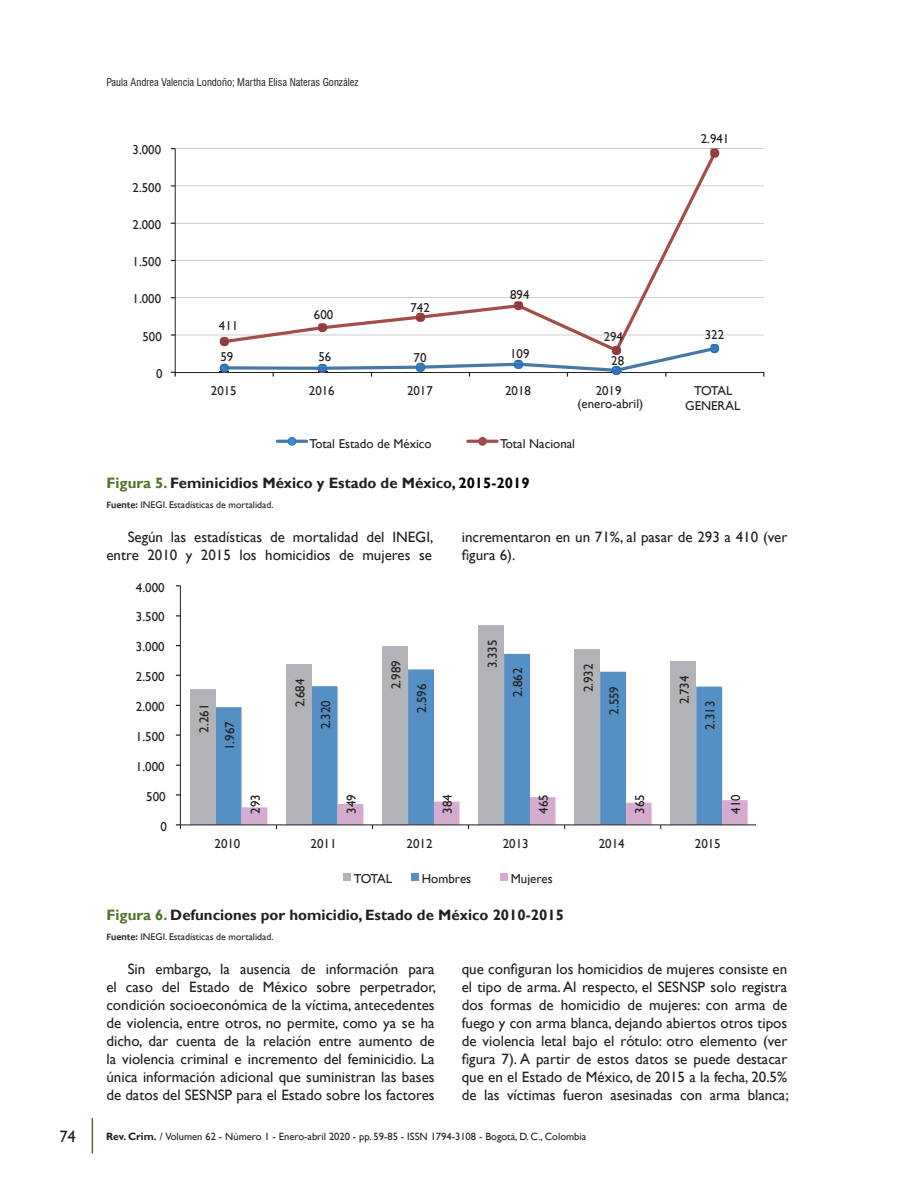
<style>
.page{position:relative;width:915px;height:1191px;background:#fff}
.page>*{position:absolute;margin:0;border:0;box-sizing:border-box;transform-origin:0 0}
.t1{font:16.5px "Gill Sans";color:#231f20}
.t2{font:15px/18px "Gill Sans";color:#231f20;text-align:justify}
.t3{font:700 15px "Gill Sans";color:#231f20}
.t4{font:12.9px/13.5px "Gill Sans";color:#231f20;text-align:center}
.t5{font:10.5px "Gill Sans";color:#231f20}
.t6{font:condensed 10.5px "Swiss 721 BT";color:#231f20}
.t7{font:9.75px "Gill Sans";color:#231f20}
.s1{color:#50752a}
.s2{color:#040503}
.s3{font-family:"Candara";font-weight:700}
.s4{font-weight:700}
.s5{font-style:italic}
</style>
<div class="page">
<hr style="left:92px;top:1118px;width:1px;height:35px;background:#50752a">
<hr style="left:175px;top:335px;width:588px;height:1px;background:#939598">
<hr style="left:175px;top:297px;width:588px;height:1px;background:#939598">
<hr style="left:175px;top:260px;width:588px;height:1px;background:#939598">
<hr style="left:175px;top:223px;width:588px;height:1px;background:#939598">
<hr style="left:175px;top:186px;width:588px;height:1px;background:#939598">
<hr style="left:175px;top:148px;width:588px;height:1px;background:#939598">
<hr style="left:175px;top:149px;width:1px;height:223px;background:#231f20">
<hr style="left:175px;top:372px;width:588px;height:1px;background:#231f20">
<svg style="left:222px;top:158px;width:494px;height:143px"></svg>
<svg style="left:219px;top:301px;width:500px;height:75px"></svg>
<svg style="left:710px;top:149px;width:9px;height:9px"></svg>
<svg style="left:277px;top:439px;width:29px;height:4px"></svg>
<div style="left:288px;top:437px;width:8px;height:8px;background:#5186c5;border-radius:50%"></div>
<div style="left:287px;top:437px;width:9px;height:9px;border:1px solid #1d86c8;border-radius:50%"></div>
<svg style="left:467px;top:439px;width:30px;height:4px"></svg>
<div style="left:478px;top:437px;width:8px;height:8px;background:#a24d49;border-radius:50%"></div>
<div style="left:478px;top:437px;width:8px;height:9px;border:1px solid #a24d49;border-radius:50%"></div>
<div style="left:574px;top:649px;width:26px;height:175px;background:#b2b3b7"></div>
<div style="left:478px;top:625px;width:26px;height:199px;background:#b2b3b7"></div>
<div style="left:382px;top:646px;width:26px;height:178px;background:#b2b3b7"></div>
<div style="left:190px;top:689px;width:26px;height:135px;background:#b2b3b7"></div>
<svg style="left:216px;top:654px;width:505px;height:170px"></svg>
<hr style="left:180px;top:586px;width:1px;height:239px;background:#231f20">
<hr style="left:180px;top:824px;width:575px;height:1px;background:#231f20">
<svg style="left:176px;top:824px;width:5px;height:5px"></svg>
<svg style="left:241px;top:797px;width:506px;height:32px"></svg>
<div style="left:343px;top:872px;width:7px;height:8px;background:#b2b3b7"></div>
<div style="left:411px;top:872px;width:8px;height:8px;background:#5490c4"></div>
<div style="left:500px;top:872px;width:7px;height:8px;background:#d5accf"></div>
<p class="t6" style="left:106px;top:75px;width:253px">Paula Andrea Valencia Londoño; Martha Elisa Nateras González</p>
<p class="t4" style="left:132px;top:143px;width:30px">3.000</p>
<p class="t4" style="left:132px;top:181px;width:30px">2.500</p>
<p class="t4" style="left:132px;top:218px;width:30px">2.000</p>
<p class="t4" style="left:132px;top:255px;width:30px">1.500</p>
<p class="t4" style="left:132px;top:292px;width:30px">1.000</p>
<p class="t4" style="left:142px;top:330px;width:21px">500</p>
<p class="t4" style="left:156px;top:367px;width:8px">0</p>
<p class="t4" style="left:219px;top:319px;width:21px">411</p>
<p class="t4" style="left:314px;top:308px;width:21px">600</p>
<p class="t4" style="left:410px;top:301px;width:21px">742</p>
<p class="t4" style="left:510px;top:288px;width:21px">894</p>
<p class="t4" style="left:220px;top:350px;width:14px">59</p>
<p class="t4" style="left:318px;top:351px;width:14px">56</p>
<p class="t4" style="left:413px;top:351px;width:14px">70</p>
<p class="t4" style="left:510px;top:347px;width:21px">109</p>
<p class="t4" style="left:603px;top:330px;width:21px">294</p>
<p class="t4" style="left:611px;top:354px;width:14px">28</p>
<p class="t4" style="left:700px;top:133px;width:30px">2.941</p>
<p class="t4" style="left:704px;top:328px;width:21px">322</p>
<p class="t4" style="left:211px;top:384px;width:27px">2015</p>
<p class="t4" style="left:309px;top:384px;width:27px">2016</p>
<p class="t4" style="left:407px;top:384px;width:27px">2017</p>
<p class="t4" style="left:505px;top:384px;width:27px">2018</p>
<p class="t4" style="left:577px;top:384px;width:67px">2019 (enero-abril)</p>
<p class="t4" style="left:685px;top:383px;width:57px;line-height:15.1px">TOTAL<br>GENERAL</p>
<p class="t4" style="left:309px;top:437px;width:124px">Total Estado de México</p>
<p class="t4" style="left:500px;top:437px;width:77px">Total Nacional</p>
<p class="t3" style="left:106px;top:473px;width:424px"><span class="s1">Figura 5.</span> Feminicidios México y Estado de México, <span class="s2">2015-2019</span></p>
<p class="t7" style="left:106px;top:499px;width:168px"><span class="s3">Fuente:</span> INEGI. Estadísticas de mortalidad.</p>
<p class="t2" style="left:106px;top:528px;width:328px;text-align:right">Según las estadísticas de mortalidad del INEGI, entre 2010 y 2015 los homicidios de mujeres se</p>
<p class="t2" style="left:461px;top:528px;width:327px">incrementaron en un 71%, al pasar de 293 a 410 (ver figura 6).</p>
<p class="t4" style="left:136px;top:580px;width:30px">4.000</p>
<p class="t4" style="left:136px;top:610px;width:30px">3.500</p>
<p class="t4" style="left:136px;top:640px;width:30px">3.000</p>
<p class="t4" style="left:136px;top:670px;width:30px">2.500</p>
<p class="t4" style="left:136px;top:700px;width:30px">2.000</p>
<p class="t4" style="left:136px;top:730px;width:30px">1.500</p>
<p class="t4" style="left:136px;top:760px;width:30px">1.000</p>
<p class="t4" style="left:146px;top:790px;width:21px">500</p>
<p class="t4" style="left:160px;top:819px;width:8px">0</p>
<p class="t4" style="left:197px;top:732px;width:30px;rotate:-90deg">2.261</p>
<p class="t4" style="left:223px;top:750px;width:30px;rotate:-90deg">1.967</p>
<p class="t4" style="left:293px;top:707px;width:30px;rotate:-90deg">2.684</p>
<p class="t4" style="left:319px;top:729px;width:30px;rotate:-90deg">2.320</p>
<p class="t4" style="left:389px;top:689px;width:30px;rotate:-90deg">2.989</p>
<p class="t4" style="left:415px;top:712px;width:30px;rotate:-90deg">2.596</p>
<p class="t4" style="left:485px;top:668px;width:30px;rotate:-90deg">3.335</p>
<p class="t4" style="left:511px;top:696px;width:30px;rotate:-90deg">2.862</p>
<p class="t4" style="left:581px;top:692px;width:30px;rotate:-90deg">2.932</p>
<p class="t4" style="left:677px;top:704px;width:30px;rotate:-90deg">2.734</p>
<p class="t4" style="left:607px;top:715px;width:30px;rotate:-90deg">2.559</p>
<p class="t4" style="left:703px;top:729px;width:30px;rotate:-90deg">2.313</p>
<p class="t4" style="left:249px;top:813px;width:21px;rotate:-90deg">293</p>
<p class="t4" style="left:345px;top:813px;width:21px;rotate:-90deg">349</p>
<p class="t4" style="left:441px;top:813px;width:21px;rotate:-90deg">384</p>
<p class="t4" style="left:537px;top:813px;width:21px;rotate:-90deg">465</p>
<p class="t4" style="left:633px;top:813px;width:21px;rotate:-90deg">365</p>
<p class="t4" style="left:729px;top:813px;width:21px;rotate:-90deg">410</p>
<p class="t4" style="left:214px;top:837px;width:27px">2010</p>
<p class="t4" style="left:310px;top:837px;width:27px">2011</p>
<p class="t4" style="left:406px;top:837px;width:27px">2012</p>
<p class="t4" style="left:502px;top:837px;width:27px">2013</p>
<p class="t4" style="left:598px;top:837px;width:27px">2014</p>
<p class="t4" style="left:694px;top:837px;width:27px">2015</p>
<p class="t4" style="left:353px;top:871px;width:40px">TOTAL</p>
<p class="t4" style="left:421px;top:871px;width:51px">Hombres</p>
<p class="t4" style="left:510px;top:871px;width:43px">Mujeres</p>
<p class="t3" style="left:106px;top:905px;width:459px"><span class="s1">Figura 6.</span> Defunciones por homicidio, Estado de México 2010-2015</p>
<p class="t7" style="left:106px;top:931px;width:168px"><span class="s3">Fuente:</span> INEGI. Estadísticas de mortalidad.</p>
<p class="t2" style="left:106px;top:960px;width:331px;text-indent:21px">Sin embargo, la ausencia de información para el caso del Estado de México sobre perpetrador, condición socioeconómica de la víctima, antecedentes de violencia, entre otros, no permite, como ya se ha dicho, dar cuenta de la relación entre aumento de la violencia criminal e incremento del feminicidio. La única información adicional que suministran las bases de datos del SESNSP para el Estado sobre los factores</p>
<p class="t2" style="left:461px;top:960px;width:328px">que configuran los homicidios de mujeres consiste en el tipo de arma. Al respecto, el SESNSP solo registra dos formas de homicidio de mujeres: con arma de fuego y con arma blanca, dejando abiertos otros tipos de violencia letal bajo el rótulo: otro elemento (ver figura 7). A partir de estos datos se puede destacar que en el Estado de México, de 2015 a la fecha, 20.5% de las víctimas fueron asesinadas con arma blanca;</p>
<p class="t1" style="left:59px;top:1126px;width:18px">74</p>
<p class="t5" style="left:106px;top:1130px;width:481px"><span class="s4">Rev. Crim.</span> <span class="s5">/</span> Volumen 62 - Número 1 - Enero-abril 2020 - pp. 59-85 - ISSN 1794-3108 - Bogotá, D. C., Colombia</p>
</div>
